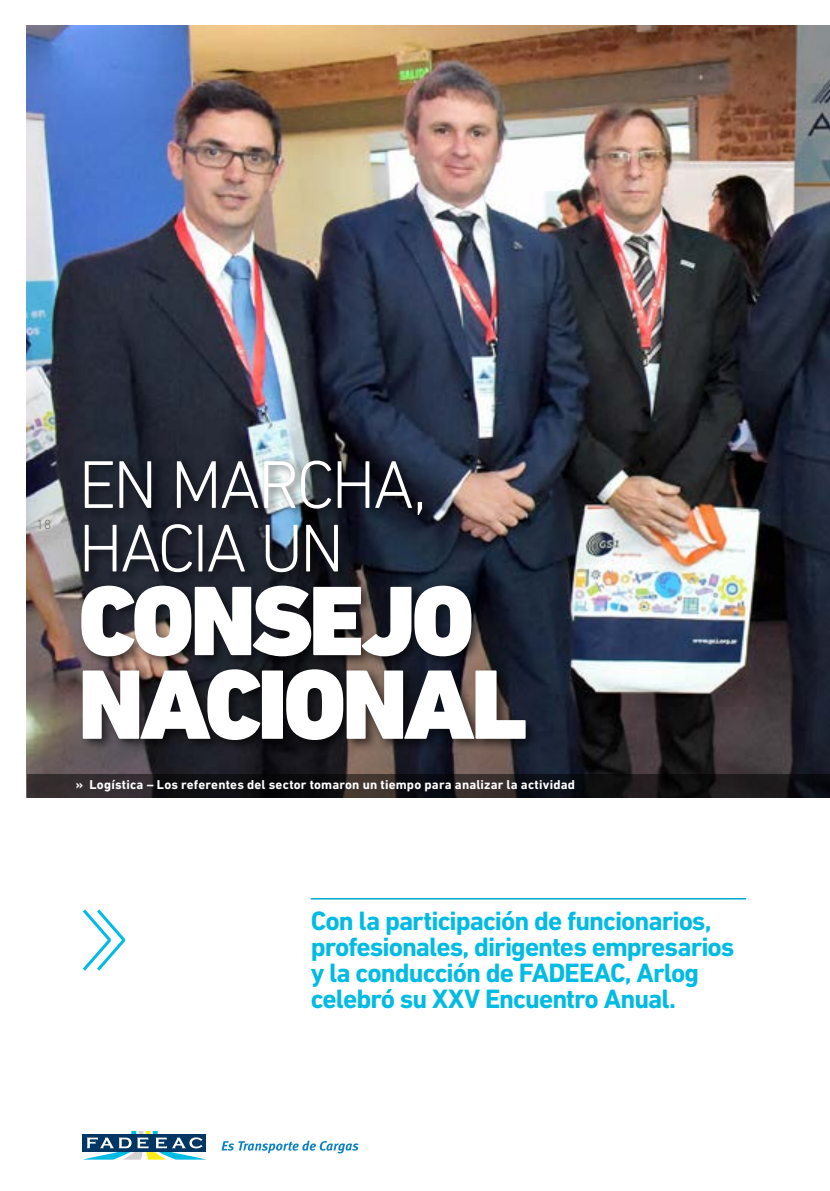
<style>
.page{position:relative;width:830px;height:1191px;background:#fff}
.page>*{position:absolute;margin:0;border:0;box-sizing:border-box;transform-origin:0 0}
.t1{font:900 100.35px/83.7px "DIN Next LT Pro";letter-spacing:-.04em;color:#fff}
.t2{font:300 68.55px/63.6px "DIN Next LT Pro";letter-spacing:-.05em;color:#fff}
.t3{font:700 27px/25.8px "DIN Next LT Pro";letter-spacing:-.035em;color:#00bbe3}
.t4{font:300 13.5px "DIN Next LT Pro";color:#6d6e71}
.t5{font:700 13.05px "DIN Next LT Pro";letter-spacing:.015em;color:#fff}
</style>
<div class="page">
<img style="left:27px;top:26px;width:802px;height:748px">
<div style="left:79px;top:455px;width:459px;height:297px;background:#000;opacity:.6"></div>
<svg style="left:27px;top:774px;width:802px;height:24px;background:#1b191b"></svg>
<svg style="left:82px;top:909px;width:44px;height:62px"></svg>
<hr style="left:310px;top:898px;width:435px;height:1px;background:#00abcf">
<svg style="left:221px;top:1140px;width:137px;height:13px"></svg>
<svg style="left:83px;top:1131px;width:123px;height:28px"></svg>
<p class="t4" style="left:37px;top:516px;width:16px">18</p>
<h2 class="t2" style="left:78px;top:452px;width:350px">EN MARCHA,<br>HACIA UN</h2>
<h1 class="t1" style="left:78px;top:579px;width:450px">CONSEJO<br>NACIONAL</h1>
<p class="t5" style="left:76px;top:776px;width:500px">» Logística – Los referentes del sector tomaron un tiempo para analizar la actividad</p>
<p class="t3" style="left:310px;top:908px;width:425px">Con la participación de funcionarios, profesionales, dirigentes empresarios y la conducción de FADEEAC, Arlog celebró su XXV Encuentro Anual.</p>
</div>
